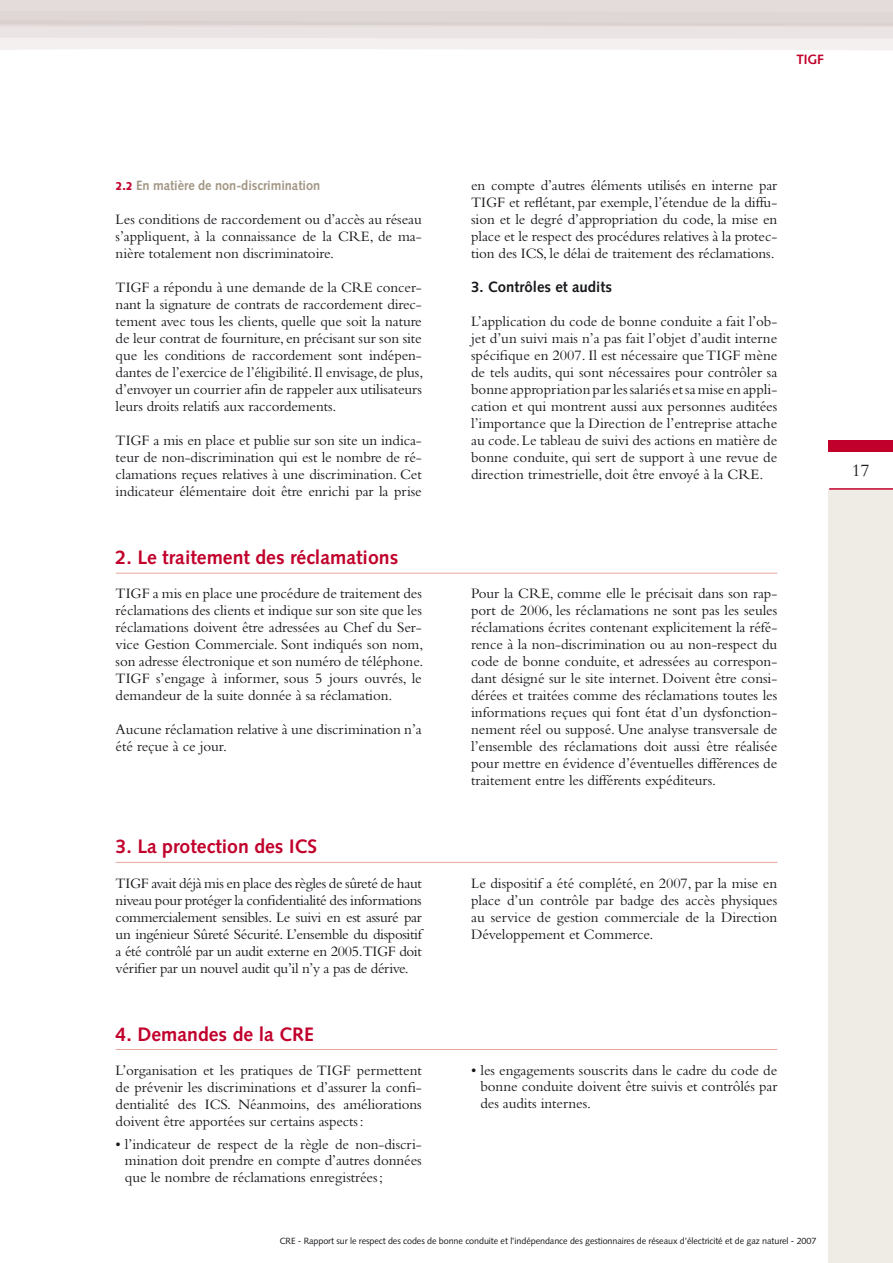
<style>
.page{position:relative;width:893px;height:1263px;background:#fff}
.page>*{position:absolute;margin:0;border:0;box-sizing:border-box;transform-origin:0 0}
.t1{font:700 19.5px "Syntax";color:#c1002b}
.t2{font:18px "Bembo";color:#1a171c}
.t3{font:15px/17px "Bembo";letter-spacing:-.005em;color:#1a171c;text-align:justify}
.t4{font:700 15px "Syntax";color:#1a171c}
.t5{font:700 13.5px "Syntax";letter-spacing:-.005em;color:#a39684;scale:.95 1}
.t6{font:700 13.5px "Syntax";color:#c1002b}
.t7{font:9px "Syntax";letter-spacing:-.01em;color:#1a171c}
.s1{font-weight:900;font-size:11.25px;color:#c1002b}
</style>
<div class="page">
<div style="left:828px;top:489px;width:65px;height:774px;background:#efebe5"></div>
<div style="left:828px;top:441px;width:65px;height:11px;background:#c1002b"></div>
<hr style="left:829px;top:488px;width:64px;height:2px;background:#c1002b">
<svg style="left:0;top:0;width:893px;height:50px"></svg>
<hr style="left:116px;top:573px;width:661px;height:1px;background:#e7a799">
<hr style="left:116px;top:862px;width:661px;height:1px;background:#e7a799">
<hr style="left:116px;top:1049px;width:661px;height:1px;background:#e7a799">
<p class="t6" style="left:796px;top:51px;width:29px">TIGF</p>
<p class="t5" style="left:116px;top:178px;width:217px"><span class="s1">2.2</span> En matière de non-discrimination</p>
<p class="t3" style="left:116px;top:211px;width:308px">Les conditions de raccordement ou d’accès au réseau s’appliquent, à la connaissance de la CRE, de ma&shy;nière totalement non discriminatoire.</p>
<p class="t3" style="left:116px;top:279px;width:309px">TIGF a répondu à une demande de la CRE concer&shy;nant la signature de contrats de raccordement direc&shy;tement avec tous les clients, quelle que soit la nature de leur contrat de fourniture, en précisant sur son site que les conditions de raccordement sont indépen&shy;dantes de l’exercice de l’éligibilité. Il envisage, de plus, d’envoyer un courrier afin de rappeler aux utilisateurs leurs droits relatifs aux raccordements.</p>
<p class="t3" style="left:116px;top:432px;width:308px">TIGF a mis en place et publie sur son site un indica&shy;teur de non-discrimination qui est le nombre de ré&shy;clamations reçues relatives à une discrimination. Cet indicateur élémentaire doit être enrichi par la prise</p>
<h1 class="t1" style="left:116px;top:546px;width:284px">2. Le traitement des réclamations</h1>
<p class="t3" style="left:116px;top:585px;width:309px">TIGF a mis en place une procédure de traitement des réclamations des clients et indique sur son site que les réclamations doivent être adressées au Chef du Ser&shy;vice Gestion Commerciale. Sont indiqués son nom, son adresse électronique et son numéro de téléphone.<br>TIGF s’engage à informer, sous 5 jours ouvrés, le deman-deur de la suite donnée à sa réclamation.</p>
<p class="t3" style="left:116px;top:721px;width:308px">Aucune réclamation relative à une discrimination n’a été reçue à ce jour.</p>
<p class="t3" style="left:471px;top:177px;width:308px">en compte d’autres éléments utilisés en interne par TIGF et reflétant, par exemple, l’étendue de la diffu&shy;sion et le degré d’appropriation du code, la mise en place et le respect des procédures relatives à la protec&shy;tion des ICS, le délai de traitement des réclamations.</p>
<p class="t4" style="left:471px;top:278px;width:142px">3. Contrôles et audits</p>
<p class="t3" style="left:471px;top:313px;width:308px">L’application du code de bonne conduite a fait l’ob&shy;jet d’un suivi mais n’a pas fait l’objet d’audit interne spécifique en 2007. Il est nécessaire que TIGF mène de tels audits, qui sont nécessaires pour contrôler sa bonne appropriation par les salariés et sa mise en appli&shy;cation et qui montrent aussi aux personnes auditées l’importance que la Direction de l’entreprise attache au code. Le tableau de suivi des actions en matière de bonne conduite, qui sert de support à une revue de direction trimestrielle, doit être envoyé à la CRE.</p>
<p class="t3" style="left:471px;top:585px;width:308px">Pour la CRE, comme elle le précisait dans son rap&shy;port de 2006, les réclamations ne sont pas les seules réclamations écrites contenant explicitement la réfé&shy;rence à la non-discrimination ou au non-respect du code de bonne conduite, et adressées au correspon&shy;dant désigné sur le site internet. Doivent être consi&shy;dérées et traitées comme des réclamations toutes les informations reçues qui font état d’un dysfonction&shy;nement réel ou supposé. Une analyse transversale de l’ensemble des réclamations doit aussi être réalisée pour mettre en évidence d’éventuelles différences de traitement entre les différents expéditeurs.</p>
<h1 class="t1" style="left:116px;top:835px;width:203px">3. La protection des ICS</h1>
<p class="t3" style="left:116px;top:874px;width:308px">TIGF avait déjà mis en place des règles de sûreté de haut niveau pour protéger la confidentialité des informations commercialement sensibles. Le suivi en est assuré par un ingénieur Sûreté Sécurité. L’ensemble du dispositif a été contrôlé par un audit externe en 2005.TIGF doit vérifier par un nouvel audit qu’il n’y a pas de dérive.</p>
<p class="t3" style="left:471px;top:874px;width:308px">Le dispositif a été complété, en 2007, par la mise en place d’un contrôle par badge des accès physiques au service de gestion commerciale de la Direction Développement et Commerce.</p>
<h1 class="t1" style="left:116px;top:1023px;width:200px">4. Demandes de la CRE</h1>
<p class="t3" style="left:116px;top:1061px;width:308px">L’organisation et les pratiques de TIGF permettent de prévenir les discriminations et d’assurer la confi&shy;dentialité des ICS. Néanmoins, des améliorations doivent être apportées sur certains aspects:</p>
<p class="t3" style="left:125px;top:1135px;width:298px;line-height:16.5px;text-indent:-9px">• l’indicateur de respect de la règle de non-discri&shy;mination doit prendre en compte d’autres données que le nombre de réclamations enregistrées;</p>
<p class="t3" style="left:480px;top:1061px;width:298px;line-height:16.5px;text-indent:-9px">• les engagements souscrits dans le cadre du code de bonne conduite doivent être suivis et contrôlés par des audits internes.</p>
<p class="t7" style="left:280px;top:1236px;width:538px">CRE - Rapport sur le respect des codes de bonne conduite et l’indépendance des gestionnaires de réseaux d’électricité et de gaz naturel - 2007</p>
<p class="t2" style="left:852px;top:460px;width:19px">17</p>
</div>
